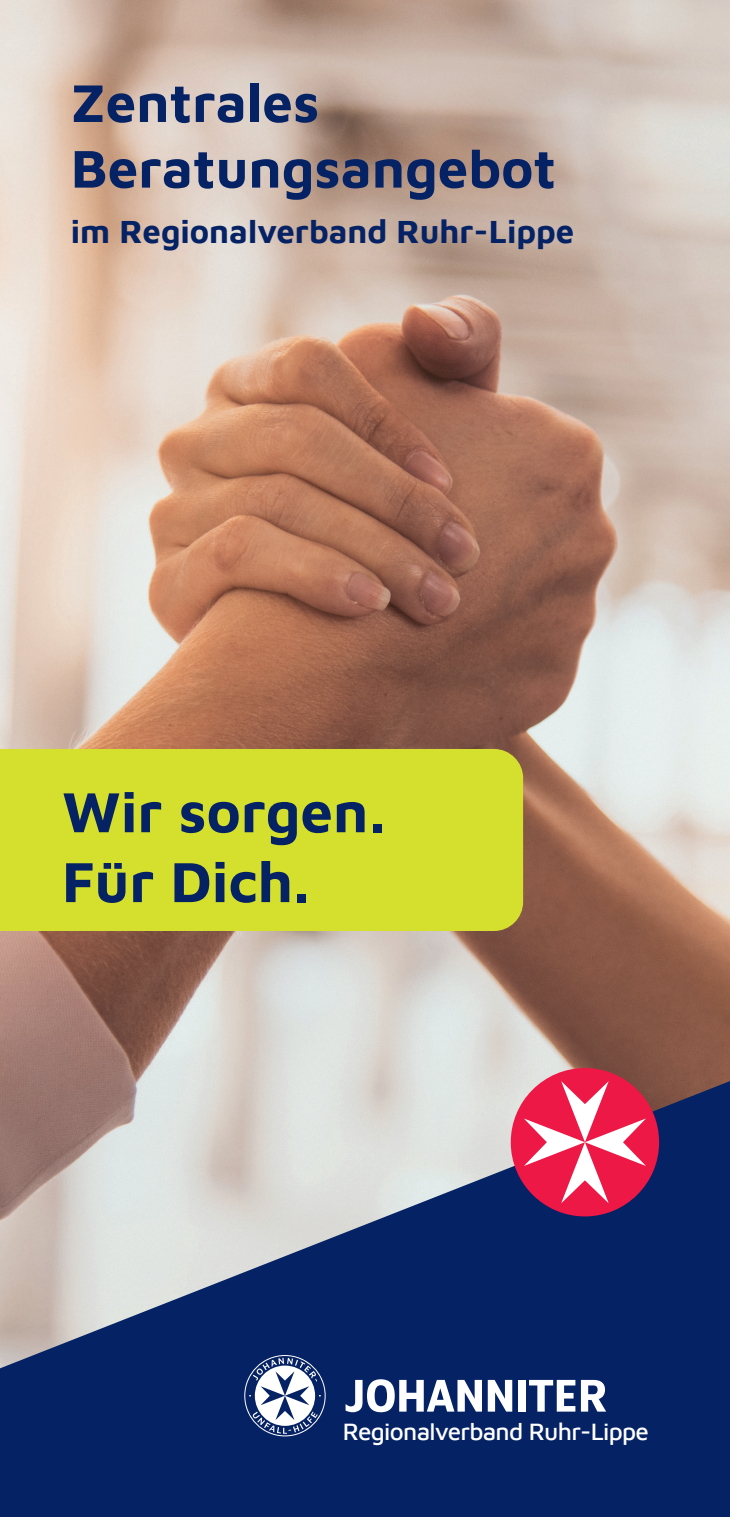
<style>
.page{position:relative;width:730px;height:1517px;background:#052265}
.page>*{position:absolute;margin:0;border:0;box-sizing:border-box;transform-origin:0 0}
.t1{font:700 58.25px/69.8px "Maven Johanniter";color:#052265}
.t2{font:700 54.75px/65.5px "Maven Johanniter";color:#052265}
.t3{font:700 32.75px "Maven Johanniter";color:#052265}
.t4{font:500 24.25px "Maven Johanniter";letter-spacing:-.03em;color:#fff}
</style>
<div class="page">
<img style="left:0;top:0;width:730px;height:1368px">
<div style="left:0;top:749px;width:523px;height:182px;background:#d5df2e"></div>
<div style="left:511px;top:1068px;width:148px;height:148px;background:#ed1845;border-radius:50%"></div>
<svg style="left:524px;top:1081px;width:122px;height:122px"></svg>
<svg style="left:581px;top:1379px;width:25px;height:32px"></svg>
<svg style="left:529px;top:1379px;width:46px;height:32px"></svg>
<div style="left:518px;top:1379px;width:7px;height:32px;background:#fff"></div>
<svg style="left:488px;top:1379px;width:24px;height:32px"></svg>
<svg style="left:346px;top:1379px;width:136px;height:33px"></svg>
<svg style="left:244px;top:1355px;width:82px;height:81px"></svg>
<h2 class="t2" style="left:71px;top:66px;width:487px">Zentrales<br>Beratungsangebot</h2>
<p class="t3" style="left:71px;top:208px;width:505px">im Regionalverband Ruhr-Lippe</p>
<h1 class="t1" style="left:62px;top:773px;width:325px">Wir sorgen.<br>Für Dich.</h1>
<p class="t4" style="left:343px;top:1414px;width:308px">Regionalverband Ruhr-Lippe</p>
</div>
